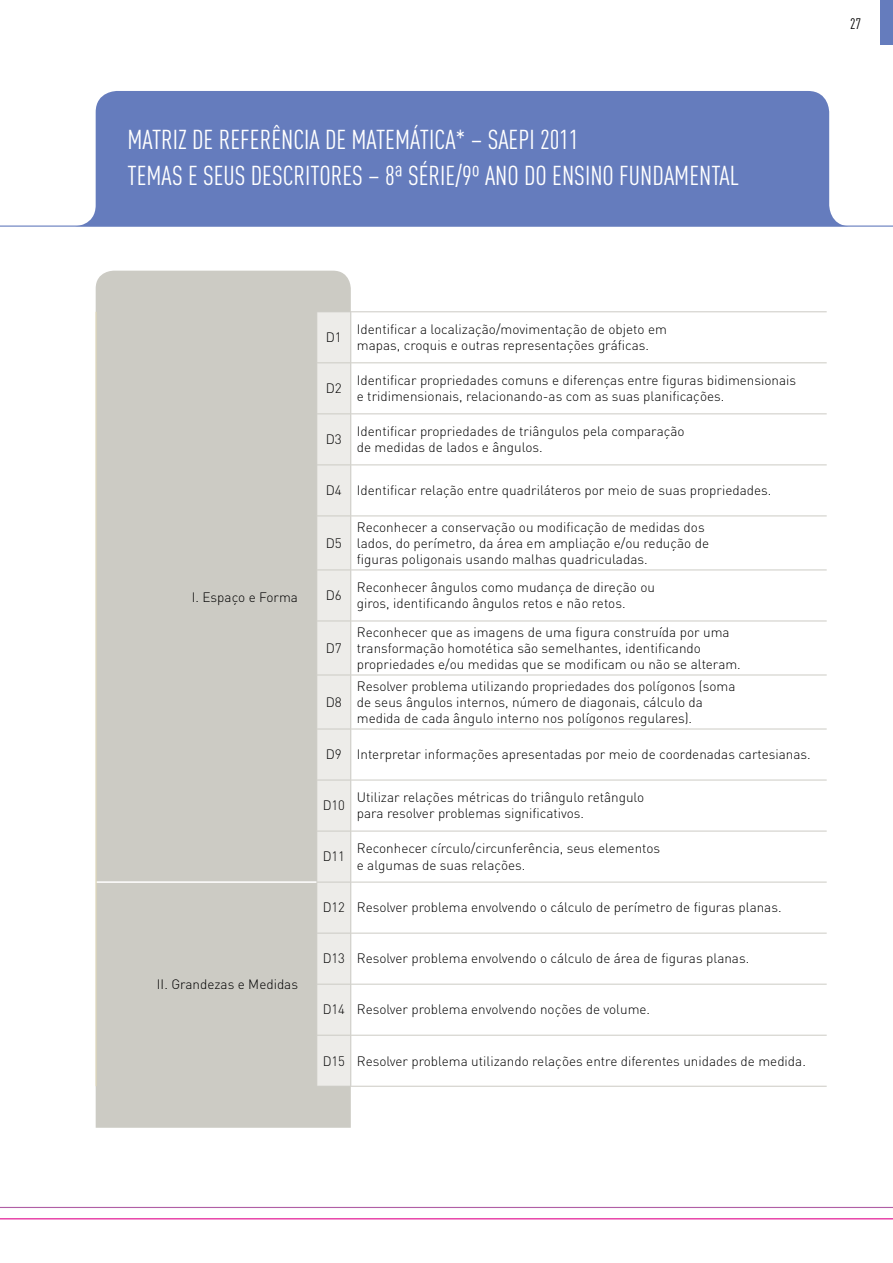
<style>
.page{position:relative;width:893px;height:1263px;background:#fff}
.page>*{position:absolute;margin:0;border:0;box-sizing:border-box;transform-origin:0 0}
.t1{font:27px "DIN Cond";color:#fff}
.t2{font:15px "DIN Cond";color:#000}
.t3{font:300 13.5px/16.2px "DIN";color:#000}
</style>
<div class="page">
<hr style="left:0;top:226px;width:893px;height:1px;background:#657cbd">
<hr style="left:0;top:1218px;width:893px;height:1px;background:#e1058c">
<hr style="left:0;top:1207px;width:893px;height:1px;background:#b05fa5">
<div style="left:74px;top:91px;width:776px;height:135px;background:#657cbd"></div>
<div style="left:96px;top:271px;width:255px;height:857px;background:#cccbc4"></div>
<div style="left:97px;top:312px;width:219px;height:774px;background:#cccbc4"></div>
<svg style="left:317px;top:312px;width:33px;height:774px"></svg>
<hr style="left:316px;top:311px;width:35px;height:1px;background:#cccbc4">
<hr style="left:316px;top:312px;width:1px;height:50px;background:#cccbc4">
<hr style="left:351px;top:311px;width:476px;height:1px;background:#cccbc4">
<hr style="left:350px;top:312px;width:1px;height:50px;background:#cccbc4">
<hr style="left:316px;top:362px;width:35px;height:1px;background:#cccbc4">
<hr style="left:316px;top:363px;width:1px;height:50px;background:#cccbc4">
<hr style="left:351px;top:362px;width:476px;height:1px;background:#cccbc4">
<hr style="left:350px;top:363px;width:1px;height:50px;background:#cccbc4">
<hr style="left:316px;top:413px;width:35px;height:1px;background:#cccbc4">
<hr style="left:316px;top:414px;width:1px;height:50px;background:#cccbc4">
<hr style="left:351px;top:413px;width:476px;height:1px;background:#cccbc4">
<hr style="left:350px;top:414px;width:1px;height:50px;background:#cccbc4">
<hr style="left:316px;top:464px;width:35px;height:1px;background:#cccbc4">
<hr style="left:316px;top:465px;width:1px;height:50px;background:#cccbc4">
<hr style="left:351px;top:464px;width:476px;height:1px;background:#cccbc4">
<hr style="left:350px;top:465px;width:1px;height:50px;background:#cccbc4">
<hr style="left:316px;top:515px;width:35px;height:1px;background:#cccbc4">
<hr style="left:316px;top:516px;width:1px;height:54px;background:#cccbc4">
<hr style="left:351px;top:515px;width:476px;height:1px;background:#cccbc4">
<hr style="left:350px;top:516px;width:1px;height:54px;background:#cccbc4">
<hr style="left:316px;top:570px;width:35px;height:1px;background:#cccbc4">
<hr style="left:316px;top:570px;width:1px;height:51px;background:#cccbc4">
<hr style="left:351px;top:570px;width:476px;height:1px;background:#cccbc4">
<hr style="left:350px;top:570px;width:1px;height:51px;background:#cccbc4">
<hr style="left:316px;top:621px;width:35px;height:1px;background:#cccbc4">
<hr style="left:316px;top:621px;width:1px;height:54px;background:#cccbc4">
<hr style="left:351px;top:621px;width:476px;height:1px;background:#cccbc4">
<hr style="left:350px;top:621px;width:1px;height:54px;background:#cccbc4">
<hr style="left:316px;top:675px;width:35px;height:1px;background:#cccbc4">
<hr style="left:316px;top:675px;width:1px;height:54px;background:#cccbc4">
<hr style="left:351px;top:675px;width:476px;height:1px;background:#cccbc4">
<hr style="left:350px;top:675px;width:1px;height:54px;background:#cccbc4">
<hr style="left:316px;top:729px;width:35px;height:1px;background:#cccbc4">
<hr style="left:316px;top:729px;width:1px;height:51px;background:#cccbc4">
<hr style="left:351px;top:729px;width:476px;height:1px;background:#cccbc4">
<hr style="left:350px;top:729px;width:1px;height:51px;background:#cccbc4">
<hr style="left:316px;top:780px;width:35px;height:1px;background:#cccbc4">
<hr style="left:316px;top:780px;width:1px;height:51px;background:#cccbc4">
<hr style="left:351px;top:780px;width:476px;height:1px;background:#cccbc4">
<hr style="left:350px;top:780px;width:1px;height:51px;background:#cccbc4">
<hr style="left:316px;top:831px;width:35px;height:1px;background:#cccbc4">
<hr style="left:316px;top:831px;width:1px;height:51px;background:#cccbc4">
<hr style="left:351px;top:831px;width:476px;height:1px;background:#cccbc4">
<hr style="left:350px;top:831px;width:1px;height:51px;background:#cccbc4">
<hr style="left:316px;top:882px;width:35px;height:1px;background:#cccbc4">
<hr style="left:316px;top:882px;width:1px;height:51px;background:#cccbc4">
<hr style="left:351px;top:882px;width:476px;height:1px;background:#cccbc4">
<hr style="left:350px;top:882px;width:1px;height:51px;background:#cccbc4">
<hr style="left:316px;top:933px;width:35px;height:1px;background:#cccbc4">
<hr style="left:316px;top:933px;width:1px;height:51px;background:#cccbc4">
<hr style="left:351px;top:933px;width:476px;height:1px;background:#cccbc4">
<hr style="left:350px;top:933px;width:1px;height:51px;background:#cccbc4">
<hr style="left:316px;top:984px;width:35px;height:1px;background:#cccbc4">
<hr style="left:316px;top:984px;width:1px;height:51px;background:#cccbc4">
<hr style="left:351px;top:984px;width:476px;height:1px;background:#cccbc4">
<hr style="left:350px;top:984px;width:1px;height:51px;background:#cccbc4">
<hr style="left:316px;top:1035px;width:35px;height:1px;background:#cccbc4">
<hr style="left:316px;top:1035px;width:1px;height:51px;background:#cccbc4">
<hr style="left:351px;top:1035px;width:476px;height:1px;background:#cccbc4">
<hr style="left:350px;top:1035px;width:1px;height:51px;background:#cccbc4">
<hr style="left:96px;top:881px;width:220px;height:2px;background:#fff">
<hr style="left:316px;top:1086px;width:35px;height:1px;background:#cccbc4">
<hr style="left:351px;top:1086px;width:476px;height:1px;background:#cccbc4">
<hr style="left:96px;top:312px;width:1px;height:51px;background:#e5dbb8">
<hr style="left:96px;top:363px;width:1px;height:51px;background:#e5dbb8">
<hr style="left:96px;top:414px;width:1px;height:51px;background:#e5dbb8">
<hr style="left:96px;top:465px;width:1px;height:51px;background:#e5dbb8">
<hr style="left:96px;top:516px;width:1px;height:54px;background:#e5dbb8">
<hr style="left:96px;top:570px;width:1px;height:51px;background:#e5dbb8">
<hr style="left:96px;top:621px;width:1px;height:54px;background:#e5dbb8">
<hr style="left:96px;top:675px;width:1px;height:54px;background:#e5dbb8">
<hr style="left:96px;top:729px;width:1px;height:51px;background:#e5dbb8">
<hr style="left:96px;top:780px;width:1px;height:51px;background:#e5dbb8">
<hr style="left:96px;top:831px;width:1px;height:51px;background:#e5dbb8">
<hr style="left:96px;top:882px;width:1px;height:51px;background:#e5dbb8">
<hr style="left:96px;top:933px;width:1px;height:51px;background:#e5dbb8">
<hr style="left:96px;top:984px;width:1px;height:51px;background:#e5dbb8">
<hr style="left:96px;top:1035px;width:1px;height:51px;background:#e5dbb8">
<div style="left:880px;top:0;width:13px;height:45px;background:#657cbd"></div>
<h1 class="t1" style="left:128px;top:124px;width:25px">MATRIZ</h1>
<h1 class="t1" style="left:192px;top:124px;width:49px">DE REFERÊ</h1>
<h1 class="t1" style="left:281px;top:124px;width:96px">NCIA DE MATEMÁTI</h1>
<h1 class="t1" style="left:434px;top:124px;width:146px">CA* – SAEPI 2011</h1>
<h1 class="t1" style="left:128px;top:160px;width:21px">TEMAS</h1>
<h1 class="t1" style="left:188px;top:160px;width:27px">E SEUS</h1>
<h1 class="t1" style="left:251px;top:160px;width:54px">DESCRITORES</h1>
<h1 class="t1" style="left:368px;top:160px;width:297px">– 8ª SÉRIE/9º ANO DO ENSINO FUNDAME</h1>
<h1 class="t1" style="left:699px;top:160px;width:23px">NTAL</h1>
<p class="t2" style="left:850px;top:15px;width:12px">27</p>
<p class="t3" style="left:192px;top:589px;width:108px">I. Espaço e Forma</p>
<p class="t3" style="left:157px;top:976px;width:143px">II. Grandezas e Medidas</p>
<p class="t3" style="left:326px;top:329px;width:18px">D1</p>
<p class="t3" style="left:357px;top:321px;width:312px">Identificar a localização/movimentação de objeto em mapas, croquis e outras representações gráficas.</p>
<p class="t3" style="left:326px;top:380px;width:18px">D2</p>
<p class="t3" style="left:357px;top:372px;width:441px">Identificar propriedades comuns e diferenças entre figuras bidimensionais e tridimensionais, relacionando-as com as suas planificações.</p>
<p class="t3" style="left:326px;top:431px;width:18px">D3</p>
<p class="t3" style="left:357px;top:423px;width:329px">Identificar propriedades de triângulos pela comparação de medidas de lados e ângulos.</p>
<p class="t3" style="left:326px;top:482px;width:447px">D4 Identificar relação entre quadriláteros por meio de suas propriedades.</p>
<p class="t3" style="left:326px;top:535px;width:18px">D5</p>
<p class="t3" style="left:357px;top:518px;width:354px">Reconhecer a conservação ou modificação de medidas dos lados, do perímetro, da área em ampliação e/ou redução de figuras poligonais usando malhas quadriculadas.</p>
<p class="t3" style="left:326px;top:587px;width:18px">D6</p>
<p class="t3" style="left:357px;top:579px;width:300px">Reconhecer ângulos como mudança de direção ou giros, identificando ângulos retos e não retos.</p>
<p class="t3" style="left:326px;top:640px;width:18px">D7</p>
<p class="t3" style="left:357px;top:623px;width:386px">Reconhecer que as imagens de uma figura construída por uma transformação homotética são semelhantes, identificando propriedades e/ou medidas que se modificam ou não se alteram.</p>
<p class="t3" style="left:357px;top:677px;width:380px">Resolver problema utilizando propriedades dos polígonos (soma de seus ângulos internos, número de diagonais, cálculo da medida de cada ângulo interno nos polígonos regulares).</p>
<p class="t3" style="left:326px;top:746px;width:486px">D9 Interpretar informações apresentadas por meio de coordenadas cartesianas.</p>
<p class="t3" style="left:323px;top:797px;width:24px">D10</p>
<p class="t3" style="left:357px;top:789px;width:289px">Utilizar relações métricas do triângulo retângulo para resolver problemas significativos.</p>
<p class="t3" style="left:323px;top:848px;width:24px">D11</p>
<p class="t3" style="left:357px;top:840px;width:305px">Reconhecer círculo/circunferência, seus elementos e algumas de suas relações.</p>
<p class="t3" style="left:326px;top:694px;width:18px">D8</p>
<p class="t3" style="left:323px;top:899px;width:460px">D 12 Resolver problema envolvendo o cálculo de perímetro de figuras planas.</p>
<p class="t3" style="left:323px;top:950px;width:428px">D 13 Resolver problema envolvendo o cálculo de área de figuras planas.</p>
<p class="t3" style="left:323px;top:1001px;width:329px">D 14 Resolver problema envolvendo noções de volume.</p>
<p class="t3" style="left:323px;top:1052px;width:485px">D 15 Resolver problema utilizando relações entre diferentes unidades de medida.</p>
</div>
